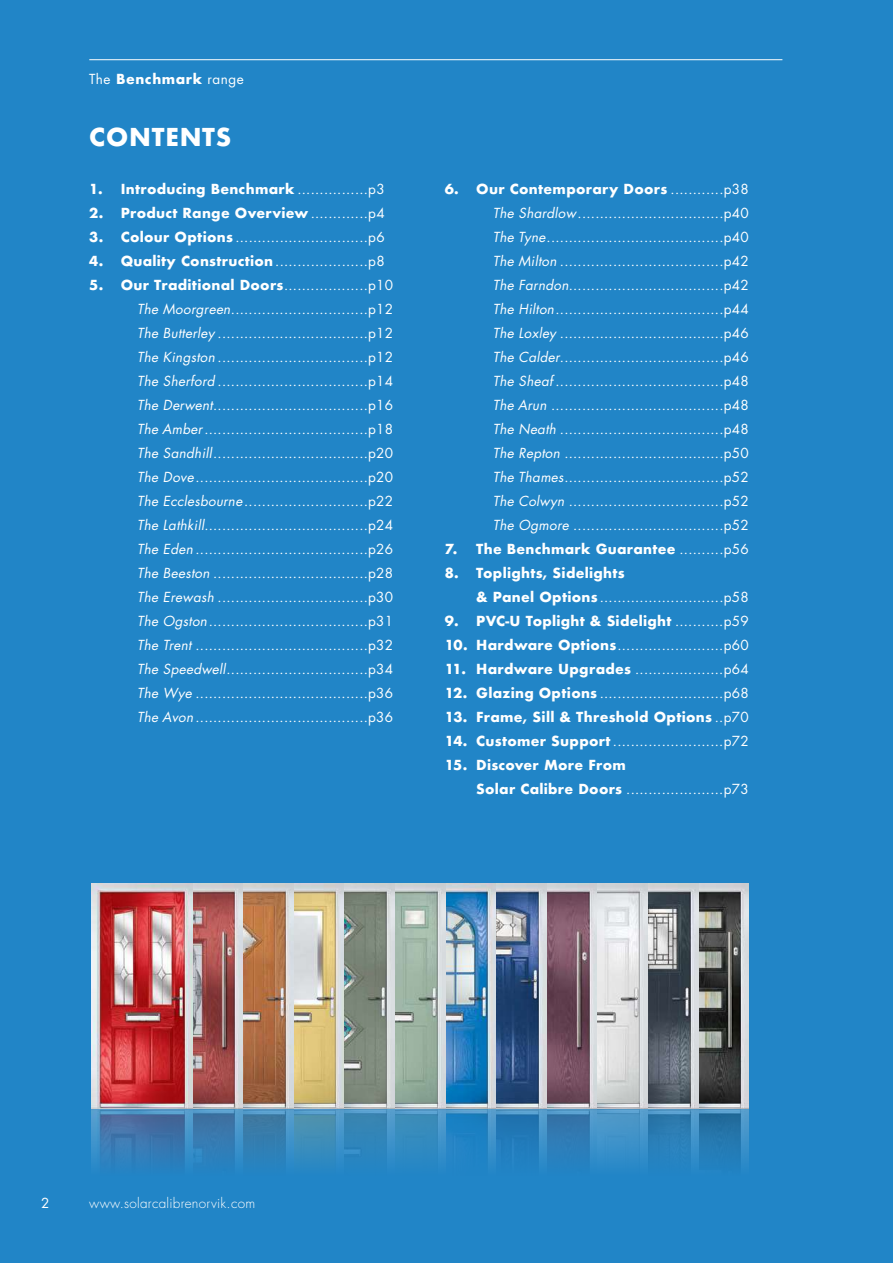
<style>
.page{position:relative;width:893px;height:1263px;background:#2185c7}
.page>*{position:absolute;margin:0;border:0;box-sizing:border-box;transform-origin:0 0}
.t1{font:700 24px "Futura";letter-spacing:.03em;color:#fff}
.t2{font:13.5px/24px "Futura";letter-spacing:.02em;color:#fff;text-align:justify}
.t3{font:700 13.5px/24px "Futura";letter-spacing:.02em;color:#fff}
.t4{font:300 13.5px "Futura";letter-spacing:.02em;color:#fff}
.t5{font:700 13.5px "Futura";letter-spacing:.04em;color:#fff}
.s1{font-weight:400}
.s2{font-weight:700}
.s3{font-style:italic}
</style>
<div class="page">
<hr style="left:89px;top:59px;width:693px;height:1px;background:#fff">
<img style="left:698px;top:883px;width:51px;height:281px">
<img style="left:91px;top:883px;width:607px;height:283px">
<p class="t5" style="left:89px;top:69px;width:156px"><span class="s1">The</span> Benchmark <span class="s1">range</span></p>
<h1 class="t1" style="left:89px;top:119px;width:144px">CONTENTS</h1>
<p class="t3" style="left:89px;top:177px;width:297px">1. Introducing Benchmark <span class="s1">................p3</span></p>
<p class="t3" style="left:89px;top:201px;width:297px">2. Product Range Overview<span class="s1">.............p4</span></p>
<p class="t2" style="left:89px;top:225px;width:297px"><span class="s2">3. Colour Options</span> ..............................p6</p>
<p class="t2" style="left:89px;top:249px;width:297px"><span class="s2">4. Quality Construction</span>.....................p8</p>
<p class="t2" style="left:137px;top:273px;width:257px;text-indent:-48px"><span class="s2">5. Our Traditional Doors</span>...................p10<br><span class="s3">The Moorgreen</span>...............................p12<br><span class="s3">The Butterley</span> ..................................p12<br><span class="s3">The Kingston</span> ..................................p12<br><span class="s3">The Sherford</span> ..................................p14<br><span class="s3">The Derwent</span>...................................p16<br><span class="s3">The Amber</span>.....................................p18<br><span class="s3">The Sandhill</span>...................................p20<br><span class="s3">The Dove</span>.......................................p20<br><span class="s3">The Ecclesbourne</span> ............................p22<br><span class="s3">The Lathkill</span>.....................................p24<br><span class="s3">The Eden</span> .......................................p26<br><span class="s3">The Beeston</span> ...................................p28<br><span class="s3">The Erewash</span> ..................................p30<br><span class="s3">The Ogston</span>....................................p31<br><span class="s3">The Trent</span> .......................................p32<br><span class="s3">The Speedwell</span>................................p34<br><span class="s3">The Wye</span> .......................................p36<br><span class="s3">The Avon</span> .......................................p36</p>
<p class="t2" style="left:493px;top:177px;width:257px;text-indent:-48px"><span class="s2">6. Our Contemporary Doors</span> ............p38<br><span class="s3">The Shardlow</span>.................................p40<br><span class="s3">The Tyne</span>........................................p40<br><span class="s3">The Milton</span> .....................................p42<br><span class="s3">The Farndon</span>...................................p42<br><span class="s3">The Hilton</span>......................................p44<br><span class="s3">The Loxley</span> .....................................p46<br><span class="s3">The Calder</span>.....................................p46<br><span class="s3">The Sheaf</span> ......................................p48<br><span class="s3">The Arun</span> .......................................p48<br><span class="s3">The Neath</span> .....................................p48<br><span class="s3">The Repton</span> ....................................p50<br><span class="s3">The Thames</span>....................................p52<br><span class="s3">The Colwyn</span> ...................................p52<br><span class="s3">The Ogmore</span> ..................................p52</p>
<p class="t3" style="left:445px;top:537px;width:305px">7. The Benchmark Guarantee <span class="s1">..........p56</span></p>
<p class="t3" style="left:476px;top:561px;width:274px;text-indent:-31px">8. Toplights, Sidelights<br>&amp; Panel Options <span class="s1">............................p58</span></p>
<p class="t3" style="left:445px;top:609px;width:305px">9. PVC-U Toplight &amp; Sidelight <span class="s1">...........p59</span></p>
<p class="t2" style="left:445px;top:633px;width:305px"><span class="s2">10. Hardware Options</span>........................p60</p>
<p class="t2" style="left:445px;top:657px;width:305px"><span class="s2">11. Hardware Upgrades</span> ....................p64</p>
<p class="t2" style="left:445px;top:681px;width:305px"><span class="s2">12. Glazing Options</span> ............................p68</p>
<p class="t3" style="left:445px;top:705px;width:305px">13. Frame, Sill &amp; Threshold Options <span class="s1">..p70</span></p>
<p class="t2" style="left:445px;top:729px;width:305px"><span class="s2">14. Customer Support</span>.........................p72</p>
<p class="t3" style="left:476px;top:753px;width:274px;text-indent:-31px">15. Discover More From<br>Solar Calibre Doors <span class="s1">......................p73</span></p>
<p class="t2" style="left:41px;top:1191px;width:10px">2</p>
<p class="t4" style="left:89px;top:1194px;width:167px">www.solarcalibrenorvik.com</p>
</div>
